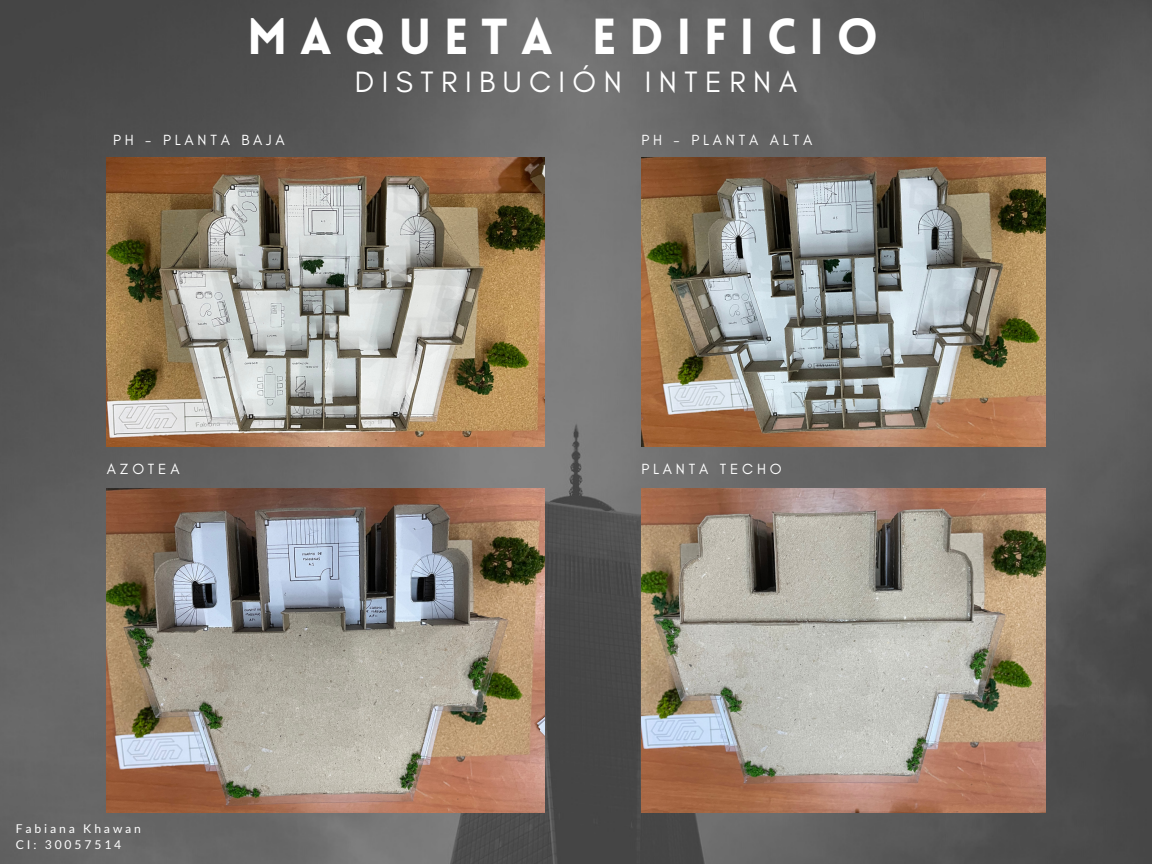
<style>
.page{position:relative;width:1152px;height:864px;background:#fff}
.page>*{position:absolute;margin:0;border:0;box-sizing:border-box;transform-origin:0 0}
.t1{font:900 49.5px "Lovelo";letter-spacing:.25em;color:#fff}
.t2{font:30px "Glacial Indifference";letter-spacing:.25em;color:#fff}
.t3{font:15px "Glacial Indifference";letter-spacing:.25em;color:#fff}
.t4{font:12.15px/16.2px "Lato";letter-spacing:.24em;color:#fff}
</style>
<div class="page">
<img style="left:0;top:0;width:1152px;height:864px">
<img style="left:107px;top:157px;width:437px;height:289px">
<img style="left:641px;top:157px;width:404px;height:289px">
<img style="left:107px;top:488px;width:437px;height:324px">
<img style="left:641px;top:488px;width:404px;height:324px">
<h1 class="t1" style="left:247px;top:17px;width:633px">MAQUETA EDIFICIO</h1>
<h2 class="t2" style="left:355px;top:63px;width:444px">DISTRIBUCIÓN INTERNA</h2>
<p class="t3" style="left:113px;top:130px;width:173px">PH - PLANTA BAJA</p>
<p class="t3" style="left:641px;top:130px;width:172px">PH - PLANTA ALTA</p>
<p class="t3" style="left:107px;top:460px;width:74px">AZOTEA</p>
<p class="t3" style="left:641px;top:460px;width:142px">PLANTA TECHO</p>
<p class="t4" style="left:16px;top:820px;width:127px">Fabiana Khawan<br>CI: 30057514</p>
</div>
